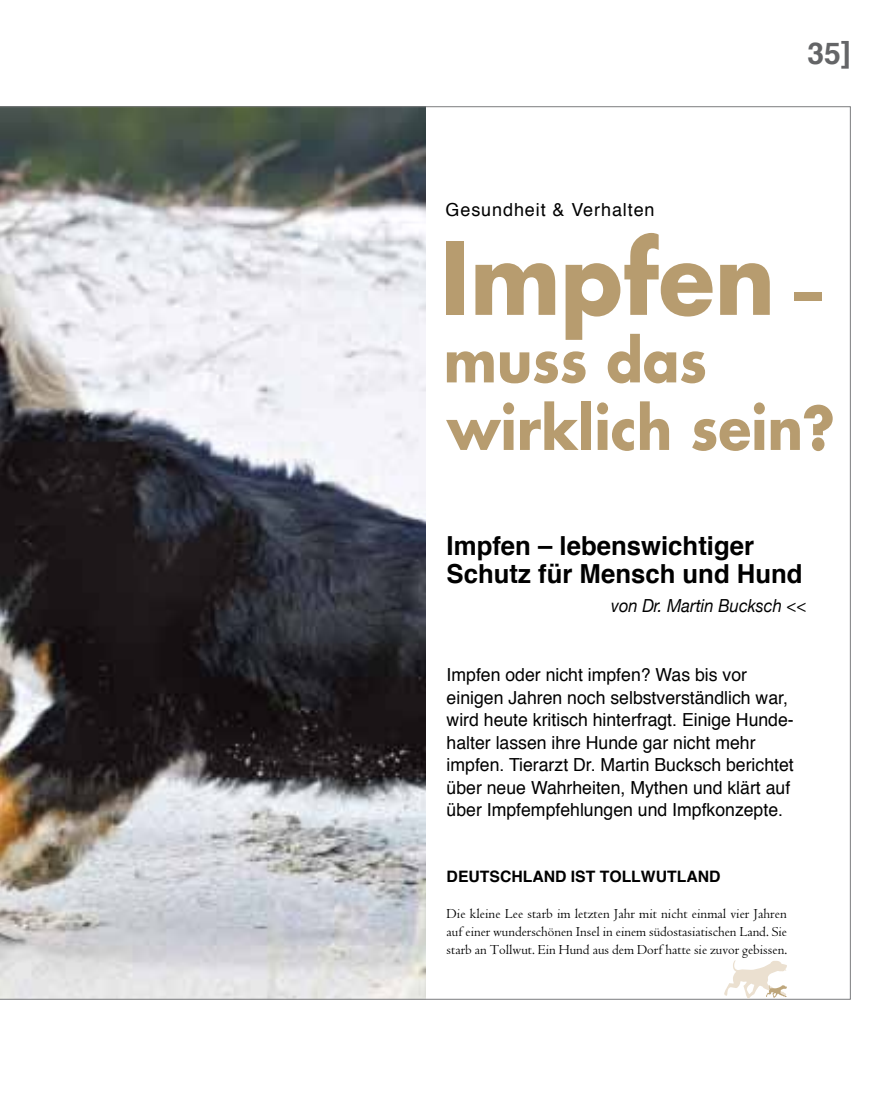
<style>
.page{position:relative;width:872px;height:1106px;background:#fff}
.page>*{position:absolute;margin:0;border:0;box-sizing:border-box;transform-origin:0 0}
.t1{font:700 97.5px "Futura";color:#b79c6f;scale:.94 1}
.t2{font:700 58.5px/67.5px "Futura";color:#b79c6f;scale:.92 1}
.t3{font:700 30px "Helvetica";color:#646567}
.t4{font:700 26.25px/28.5px "Helvetica";color:#000}
.t5{font:18px/22.5px "Helvetica";color:#000}
.t6{font:italic 18px "Helvetica Neue";color:#000;scale:.92 1}
.t7{font:18px "Helvetica";letter-spacing:.05em;color:#000}
.t8{font:700 15.75px "Helvetica";color:#000}
.t9{font:14.25px/18px "Centaur";color:#000;text-align:justify}
.s1{font-size:58.5px}
</style>
<div class="page">
<img style="left:2px;top:108px;width:423px;height:889px">
<svg style="left:724px;top:960px;width:63px;height:39px"></svg>
<h3 class="t3" style="left:807px;top:27px;width:45px">35]</h3>
<p class="t7" style="left:445px;top:194px;width:211px">Gesundheit &amp; Verhalten</p>
<h1 class="t1" style="left:440px;top:213px;width:407px">Impfen <span class="s1">–</span></h1>
<h2 class="t2" style="left:443px;top:326px;width:427px">muss das wirklich sein?</h2>
<h3 class="t4" style="left:446px;top:530px;width:357px">Impfen – lebenswichtiger<br>Schutz für Mensch und Hund</h3>
<p class="t6" style="left:611px;top:595px;width:214px">von Dr. Martin Bucksch &lt;&lt;</p>
<p class="t5" style="left:446px;top:663px;width:349px">Impfen oder nicht impfen? Was bis vor einigen Jahren noch selbstverständlich war, wird heute kritisch hinterfragt. Einige Hunde&shy;halter lassen ihre Hunde gar nicht mehr impfen. Tierarzt Dr. Martin Bucksch berichtet über neue Wahrheiten, Mythen und klärt auf über Impfempfehlungen und Impfkonzepte.</p>
<p class="t8" style="left:446px;top:862px;width:274px">Deutschland ist Tollwutland</p>
<p class="t9" style="left:446px;top:905px;width:342px">Die kleine Lee starb im letzten Jahr mit nicht einmal vier Jahren auf einer wunderschönen Insel in einem südostasiatischen Land. Sie starb an Tollwut. Ein Hund aus dem Dorf hatte sie zuvor gebissen.</p>
</div>
